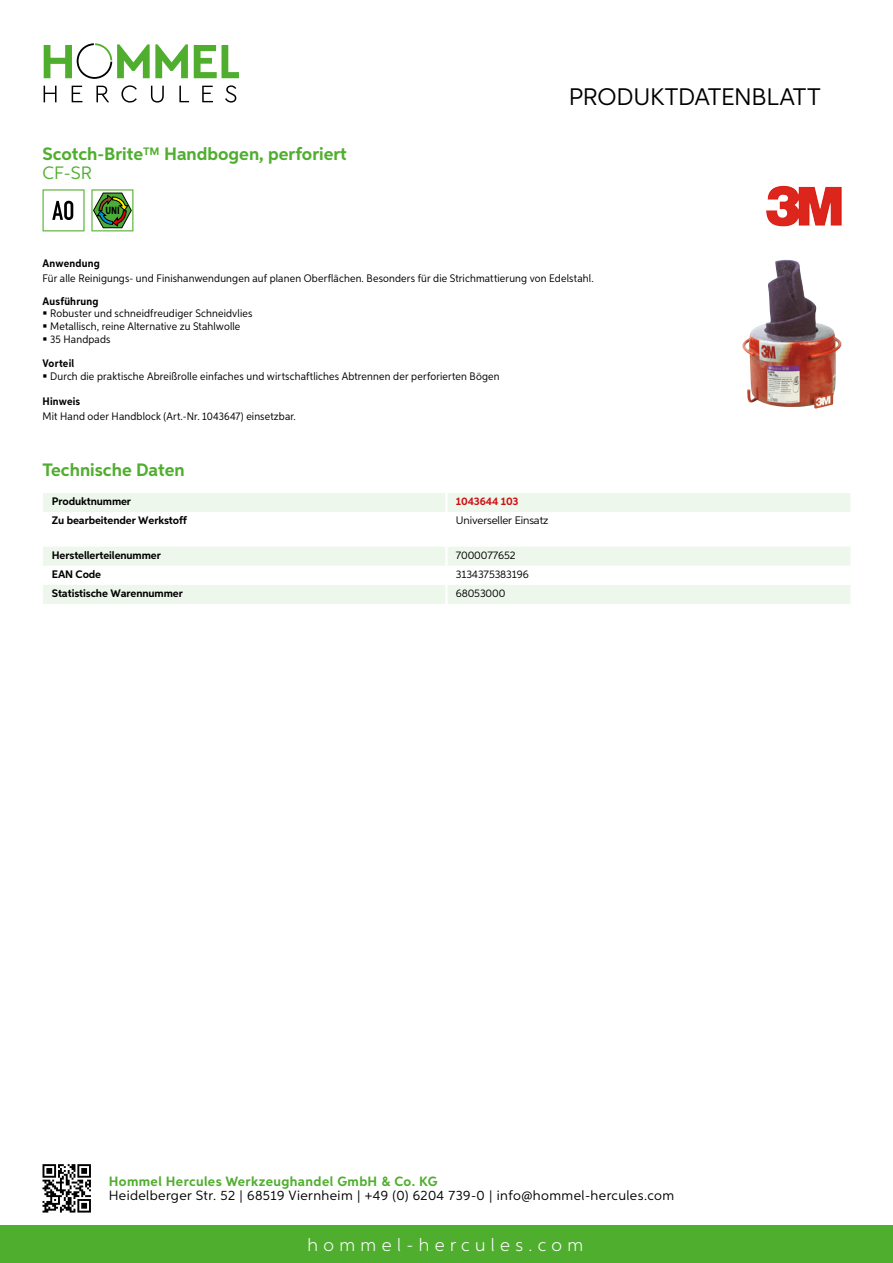
<style>
.page{position:relative;width:893px;height:1263px;background:#fff}
.page>*{position:absolute;margin:0;border:0;box-sizing:border-box;transform-origin:0 0}
.t1{font:24px "Aspira";letter-spacing:-.01em;color:#000}
.t2{font:700 18px "Aspira";color:#50ae2f}
.t3{font:300 18px "Aspira";letter-spacing:.3em;color:#fff}
.t4{font:18px "Aspira";color:#50ae2f}
.t5{font:13.5px "Aspira";letter-spacing:.03em;color:#000}
.t6{font:700 13.5px "Aspira";letter-spacing:.03em;color:#50ae2f}
.t7{font:10.95px/12.8px "Aspira Nar";letter-spacing:.015em;color:#000}
.t8{font:700 10.95px "Aspira";letter-spacing:-.01em;color:#000}
.t9{font:10.95px "Aspira";letter-spacing:-.01em;color:#000}
.t10{font:700 10.95px "Aspira Nar";letter-spacing:.02em;color:#000}
.t11{font:700 10.95px "Aspira";letter-spacing:-.01em;color:#cd1013}
.t12{font:700 10.35px "Aspira XX Nar";color:#000}
</style>
<div class="page">
<div style="left:0;top:1226px;width:893px;height:37px;background:#50ae2f"></div>
<svg style="left:43px;top:1164px;width:48px;height:48px"></svg>
<svg style="left:194px;top:45px;width:45px;height:33px"></svg>
<svg style="left:44px;top:43px;width:144px;height:36px"></svg>
<svg style="left:44px;top:86px;width:13px;height:16px"></svg>
<svg style="left:72px;top:86px;width:10px;height:16px"></svg>
<svg style="left:96px;top:86px;width:13px;height:16px"></svg>
<svg style="left:121px;top:85px;width:16px;height:18px"></svg>
<svg style="left:151px;top:86px;width:13px;height:17px"></svg>
<svg style="left:179px;top:86px;width:10px;height:16px"></svg>
<svg style="left:202px;top:86px;width:11px;height:16px"></svg>
<svg style="left:225px;top:85px;width:11px;height:18px"></svg>
<div style="left:43px;top:493px;width:807px;height:19px;background:#eef7eb"></div>
<svg style="left:43px;top:547px;width:807px;height:57px"></svg>
<hr style="left:445px;top:585px;width:3px;height:19px;background:#fff">
<svg style="left:43px;top:189px;width:42px;height:42px"></svg>
<svg style="left:91px;top:189px;width:42px;height:42px"></svg>
<img style="left:742px;top:260px;width:100px;height:149px">
<img style="left:767px;top:186px;width:21px;height:15px">
<h2 class="t2" style="left:43px;top:142px;width:306px">Scotch-Brite™ Handbogen, perforiert</h2>
<h2 class="t4" style="left:43px;top:162px;width:48px">CF-SR</h2>
<p class="t12" style="left:106px;top:205px;width:16px">UNI</p>
<h1 class="t1" style="left:569px;top:82px;width:253px">Produktdatenblatt</h1>
<p class="t10" style="left:43px;top:257px;width:59px">Anwendung</p>
<p class="t7" style="left:43px;top:272px;width:553px">Für alle Reinigungs- und Finishanwendungen auf planen Oberflächen. Besonders für die Strichmattierung von Edelstahl.</p>
<p class="t10" style="left:43px;top:294px;width:58px">Ausführung</p>
<p class="t7" style="left:50px;top:307px;width:204px">Robuster und schneidfreudiger Schneidvlies<br>Metallisch, reine Alternative zu Stahlwolle<br>35 Handpads</p>
<p class="t10" style="left:43px;top:357px;width:33px">Vorteil</p>
<p class="t7" style="left:50px;top:370px;width:451px">Durch die praktische Abreißrolle einfaches und wirtschaftliches Abtrennen der perforierten Bögen</p>
<p class="t10" style="left:43px;top:395px;width:39px">Hinweis</p>
<p class="t7" style="left:43px;top:410px;width:255px">Mit Hand oder Handblock (Art.-Nr. 1043647) einsetzbar.</p>
<h2 class="t2" style="left:43px;top:459px;width:144px">Technische Daten</h2>
<p class="t8" style="left:52px;top:494px;width:81px">Produktnummer</p>
<p class="t11" style="left:456px;top:494px;width:64px">1043644 103</p>
<p class="t8" style="left:52px;top:514px;width:137px">Zu bearbeitender Werkstoff</p>
<p class="t9" style="left:456px;top:514px;width:94px">U niverseller Einsatz</p>
<p class="t8" style="left:52px;top:548px;width:111px">Herstellerteilenummer</p>
<p class="t9" style="left:456px;top:548px;width:61px">7000077652</p>
<p class="t8" style="left:52px;top:567px;width:51px">EAN Code</p>
<p class="t9" style="left:456px;top:567px;width:74px">3134375383196</p>
<p class="t8" style="left:52px;top:586px;width:132px">Statistische Warennummer</p>
<p class="t9" style="left:456px;top:586px;width:51px">68053000</p>
<p class="t6" style="left:109px;top:1172px;width:330px">Hommel Hercules Werkzeughandel GmbH &amp; Co. KG</p>
<p class="t5" style="left:109px;top:1187px;width:567px">Heidelberger Str. 52 | 68519 Viernheim | +49 (0) 6204 739-0 | info@hommel-hercules.com</p>
<h2 class="t3" style="left:307px;top:1234px;width:277px">hommel-hercules.com</h2>
</div>
